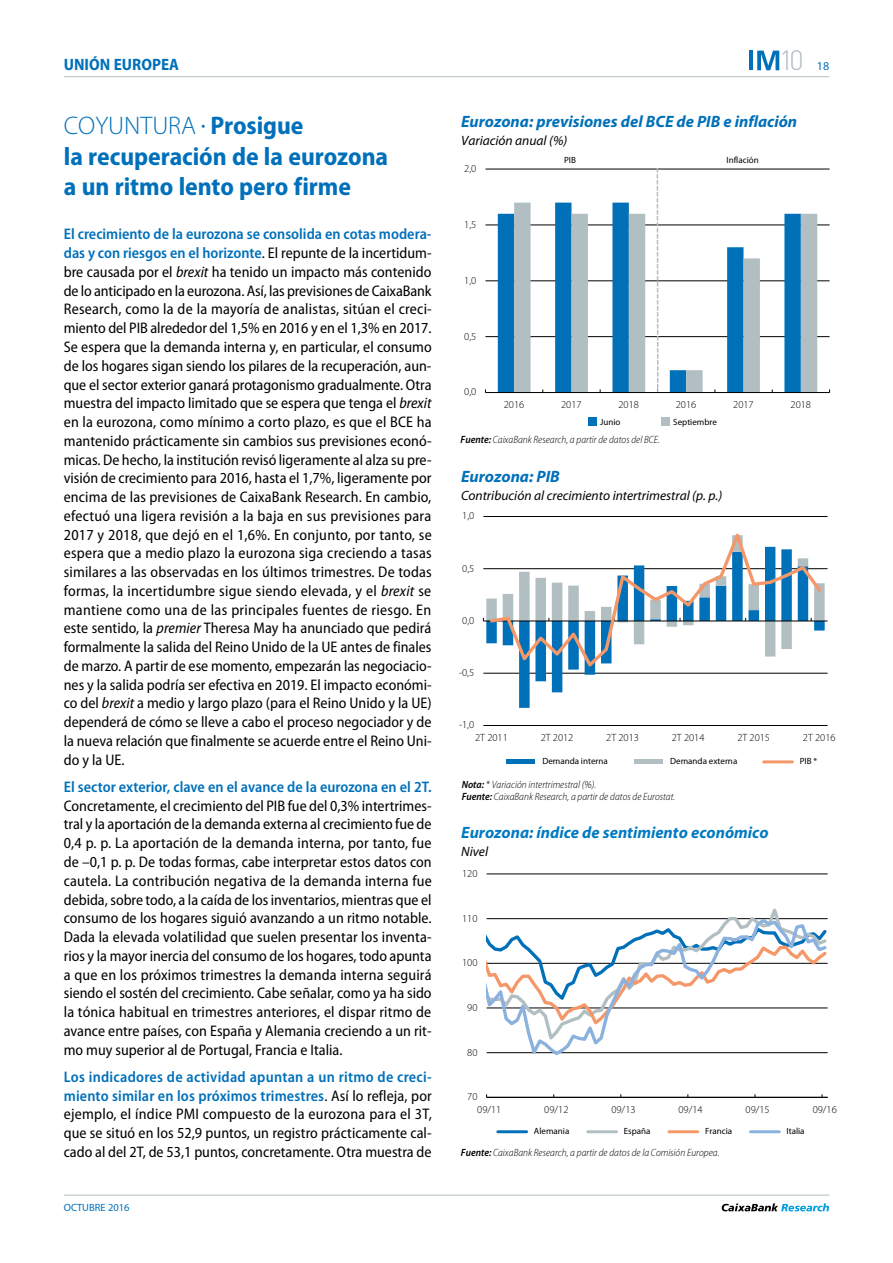
<style>
.page{position:relative;width:893px;height:1263px;background:#fff}
.page>*{position:absolute;margin:0;border:0;box-sizing:border-box;transform-origin:0 0}
.t1{font:300 27.6px "DIN Pro";color:#b2bdc2}
.t2{font:700 semi-condensed 25.5px/30.6px "Myriad Pro";color:#0070ba}
.t3{font:italic 700 16.5px "Myriad Pro";color:#0070b9}
.t4{font:italic 700 16.5px "Myriad Pro";color:#007ac2}
.t5{font:700 semi-condensed 16.5px "Myriad Pro";color:#0070ba}
.t6{font:semi-condensed 15.3px/18.8px "Myriad Pro";color:#000;text-align:justify}
.t7{font:600 semi-condensed 15.3px "Myriad Pro";color:#0070ba}
.t8{font:italic 13.5px "Myriad Pro";color:#000}
.t9{font:12px "Myriad Pro";color:#0070ba}
.t10{font:italic 300 semi-condensed 10.5px/11.9px "Myriad Pro";color:#000}
.t11{font:300 10.5px "Myriad Pro";color:#000}
.t12{font:10.5px "Myriad Pro";color:#0070ba}
.t13{font:9px "Myriad Pro";color:#000}
.s1{font-weight:300;font-stretch:normal}
.s2{font-weight:600;color:#0070ba}
.s3{font-style:italic}
.s4{font-weight:600}
</style>
<div class="page">
<hr style="left:64px;top:76px;width:765px;height:1px;background:#b2bdc2">
<hr style="left:64px;top:1195px;width:765px;height:1px;background:#b2bdc2">
<svg style="left:722px;top:1203px;width:107px;height:8px"></svg>
<svg style="left:757px;top:51px;width:22px;height:19px"></svg>
<hr style="left:749px;top:51px;width:4px;height:19px;background:#0070ba">
<hr style="left:487px;top:874px;width:341px;height:1px;background:#000">
<hr style="left:487px;top:1097px;width:341px;height:1px;background:#000">
<svg style="left:487px;top:916px;width:341px;height:140px"></svg>
<hr style="left:498px;top:1130px;width:29px;height:3px;background:#0070b9">
<hr style="left:588px;top:1130px;width:28px;height:3px;background:#b1bec2">
<hr style="left:669px;top:1130px;width:29px;height:3px;background:#f49869">
<hr style="left:750px;top:1130px;width:29px;height:3px;background:#8bb2df">
<hr style="left:483px;top:725px;width:344px;height:1px;background:#000">
<hr style="left:483px;top:673px;width:344px;height:1px;background:#000">
<hr style="left:483px;top:568px;width:344px;height:1px;background:#000">
<hr style="left:483px;top:516px;width:344px;height:1px;background:#000">
<svg style="left:486px;top:670px;width:339px;height:38px"></svg>
<hr style="left:483px;top:621px;width:344px;height:1px;background:#000">
<svg style="left:488px;top:533px;width:336px;height:137px"></svg>
<hr style="left:506px;top:760px;width:29px;height:4px;background:#0070b9">
<hr style="left:634px;top:760px;width:29px;height:4px;background:#b1bec2">
<hr style="left:764px;top:760px;width:28px;height:3px;background:#f49869">
<hr style="left:485px;top:336px;width:345px;height:1px;background:#000">
<hr style="left:485px;top:281px;width:345px;height:1px;background:#000">
<hr style="left:485px;top:225px;width:345px;height:1px;background:#000">
<hr style="left:485px;top:169px;width:345px;height:1px;background:#000">
<div style="left:498px;top:213px;width:16px;height:179px;background:#0070b9"></div>
<svg style="left:514px;top:203px;width:303px;height:189px"></svg>
<hr style="left:485px;top:392px;width:345px;height:1px;background:#000">
<svg style="left:657px;top:168px;width:1px;height:224px"></svg>
<div style="left:661px;top:417px;width:9px;height:9px;background:#b1bec2"></div>
<div style="left:588px;top:417px;width:9px;height:9px;background:#0070b9"></div>
<p class="t5" style="left:64px;top:55px;width:117px">UNIÓN EUROPEA</p>
<h1 class="t1" style="left:779px;top:42px;width:26px">10</h1>
<p class="t9" style="left:817px;top:60px;width:14px">18</p>
<h2 class="t2" style="left:64px;top:110px;width:326px"><span class="s1">COYUNTURA</span> <sup>•</sup> Prosigue<br>la recuperación de la eurozona a un ritmo lento pero firme</h2>
<p class="t6" style="left:64px;top:225px;width:370px"><span class="s2">El crecimiento de la eurozona se consolida en cotas modera&shy;das y con riesgos en el horizonte</span>. El repunte de la incertidum&shy;bre causada por el <span class="s3">brexit</span> ha tenido un impacto más contenido de lo anticipado en la eurozona. Así, las previsiones de CaixaBank Research, como la de la mayoría de analistas, sitúan el creci&shy;miento del PIB alrededor del 1,5% en 2016 y en el 1,3% en 2017.<br>Se espera que la demanda interna y, en particular, el consumo de los hogares sigan siendo los pilares de la recuperación, aun&shy;que el sector exterior ganará protagonismo gradualmente. Otra muestra del impacto limitado que se espera que tenga el <span class="s3">brexit </span>en la eurozona, como mínimo a corto plazo, es que el BCE ha mantenido prácticamente sin cambios sus previsiones econó&shy;micas. De hecho, la institución revisó ligeramente al alza su pre&shy;visión de crecimiento para 2016, hasta el 1,7%, ligeramente por encima de las previsiones de CaixaBank Research. En cambio, efectuó una ligera revisión a la baja en sus previsiones para 2017 y 2018, que dejó en el 1,6%. En conjunto, por tanto, se espera que a medio plazo la eurozona siga creciendo a tasas similares a las observadas en los últimos trimestres. De todas formas, la incertidumbre sigue siendo elevada, y el <span class="s3">brexit</span> se mantiene como una de las principales fuentes de riesgo. En este sentido, la <span class="s3">premier</span> Theresa May ha anunciado que pedirá formalmente la salida del Reino Unido de la UE antes de finales de marzo. A partir de ese momento, empezarán las negociacio&shy;nes y la salida podría ser efectiva en 2019. El impacto económi&shy;co del <span class="s3">brexit</span> a medio y largo plazo (para el Reino Unido y la UE) dependerá de cómo se lleve a cabo el proceso negociador y de la nueva relación que finalmente se acuerde entre el Reino Uni&shy;do y la UE.</p>
<p class="t7" style="left:64px;top:778px;width:369px">El sector exterior, clave en el avance de la eurozona en el 2T.</p>
<p class="t6" style="left:64px;top:796px;width:370px">Concretamente, el crecimiento del PIB fue del 0,3% intertrimes&shy;tral y la aportación de la demanda externa al crecimiento fue de 0,4 p. p. La aportación de la demanda interna, por tanto, fue de –0,1 p. p. De todas formas, cabe interpretar estos datos con cautela. La contribución negativa de la demanda interna fue debida, sobre todo, a la caída de los inventarios, mientras que el consumo de los hogares siguió avanzando a un ritmo notable.<br>Dada la elevada volatilidad que suelen presentar los inventa&shy;rios y la mayor inercia del consumo de los hogares, todo apunta a que en los próximos trimestres la demanda interna seguirá siendo el sostén del crecimiento. Cabe señalar, como ya ha sido la tónica habitual en trimestres anteriores, el dispar ritmo de avance entre países, con España y Alemania creciendo a un rit&shy;mo muy superior al de Portugal, Francia e Italia.</p>
<p class="t6" style="left:64px;top:1068px;width:370px"><span class="s2">Los indicadores de actividad apuntan a un ritmo de creci&shy;miento similar en los próximos trimestres</span>. Así lo refleja, por ejemplo, el índice PMI compuesto de la eurozona para el 3T, que se situó en los 52,9 puntos, un registro prácticamente cal&shy;cado al del 2T, de 53,1 puntos, concretamente. Otra muestra de</p>
<p class="t12" style="left:64px;top:1202px;width:67px">OCTUBRE 2016</p>
<p class="t3" style="left:461px;top:112px;width:338px">Eurozona: previsiones del BCE de PIB e inflación</p>
<p class="t8" style="left:461px;top:133px;width:108px">Variación anual (%)</p>
<p class="t11" style="left:464px;top:163px;width:14px">2,0</p>
<p class="t11" style="left:464px;top:219px;width:14px">1,5</p>
<p class="t11" style="left:464px;top:274px;width:14px">1,0</p>
<p class="t11" style="left:464px;top:330px;width:14px">0,5</p>
<p class="t11" style="left:464px;top:386px;width:14px">0,0</p>
<p class="t13" style="left:564px;top:155px;width:13px">PIB</p>
<p class="t13" style="left:726px;top:156px;width:34px">Inflación</p>
<p class="t11" style="left:504px;top:399px;width:22px">2016</p>
<p class="t11" style="left:561px;top:399px;width:22px">2017</p>
<p class="t11" style="left:618px;top:399px;width:22px">2018</p>
<p class="t11" style="left:676px;top:399px;width:22px">2016</p>
<p class="t11" style="left:733px;top:399px;width:22px">2017</p>
<p class="t11" style="left:790px;top:399px;width:22px">2018</p>
<p class="t13" style="left:600px;top:417px;width:22px">Junio</p>
<p class="t13" style="left:673px;top:417px;width:45px">Septiembre</p>
<p class="t10" style="left:461px;top:434px;width:201px"><span class="s4">Fuente:</span> CaixaBank Research, a partir de datos del BCE.</p>
<p class="t3" style="left:461px;top:468px;width:100px">Eurozona: PIB</p>
<p class="t8" style="left:461px;top:489px;width:263px">Contribución al crecimiento intertrimestral (p. p.)</p>
<p class="t11" style="left:462px;top:510px;width:14px">1,0</p>
<p class="t11" style="left:462px;top:562px;width:14px">0,5</p>
<p class="t11" style="left:462px;top:615px;width:14px">0,0</p>
<p class="t11" style="left:459px;top:667px;width:17px">-0,5</p>
<p class="t11" style="left:459px;top:719px;width:17px">-1,0</p>
<p class="t11" style="left:475px;top:732px;width:34px">2T 2011</p>
<p class="t11" style="left:541px;top:732px;width:34px">2T 2012</p>
<p class="t11" style="left:606px;top:732px;width:34px">2T 2013</p>
<p class="t11" style="left:672px;top:732px;width:34px">2T 2014</p>
<p class="t11" style="left:737px;top:732px;width:34px">2T 2015</p>
<p class="t11" style="left:803px;top:732px;width:34px">2T 2016</p>
<p class="t13" style="left:542px;top:756px;width:67px">Demanda interna</p>
<p class="t13" style="left:670px;top:756px;width:69px">Demanda externa</p>
<p class="t13" style="left:800px;top:756px;width:19px">PIB *</p>
<p class="t10" style="left:462px;top:778px;width:215px"><span class="s4">Nota:</span> * Variación intertrimestral (%).<br><span class="s4">Fuente:</span> CaixaBank Research, a partir de datos de Eurostat.</p>
<p class="t4" style="left:461px;top:823px;width:309px">Eurozona: índice de sentimiento económico</p>
<p class="t8" style="left:461px;top:844px;width:28px">Nivel</p>
<p class="t11" style="left:462px;top:868px;width:17px">120</p>
<p class="t11" style="left:462px;top:912px;width:17px">110</p>
<p class="t11" style="left:462px;top:957px;width:17px">100</p>
<p class="t11" style="left:467px;top:1002px;width:12px">90</p>
<p class="t11" style="left:467px;top:1046px;width:12px">80</p>
<p class="t11" style="left:467px;top:1091px;width:12px">70</p>
<p class="t11" style="left:477px;top:1103px;width:26px">09/11</p>
<p class="t11" style="left:544px;top:1103px;width:26px">09/12</p>
<p class="t11" style="left:611px;top:1103px;width:26px">09/13</p>
<p class="t11" style="left:678px;top:1103px;width:26px">09/14</p>
<p class="t11" style="left:746px;top:1103px;width:26px">09/15</p>
<p class="t11" style="left:813px;top:1103px;width:26px">09/16</p>
<p class="t13" style="left:534px;top:1126px;width:37px">Alemania</p>
<p class="t13" style="left:624px;top:1126px;width:28px">España</p>
<p class="t13" style="left:705px;top:1126px;width:29px">Francia</p>
<p class="t13" style="left:786px;top:1126px;width:20px">Italia</p>
<p class="t10" style="left:461px;top:1147px;width:260px"><span class="s4">Fuente:</span> CaixaBank Research, a partir de datos de la Comisión Europea.</p>
</div>
